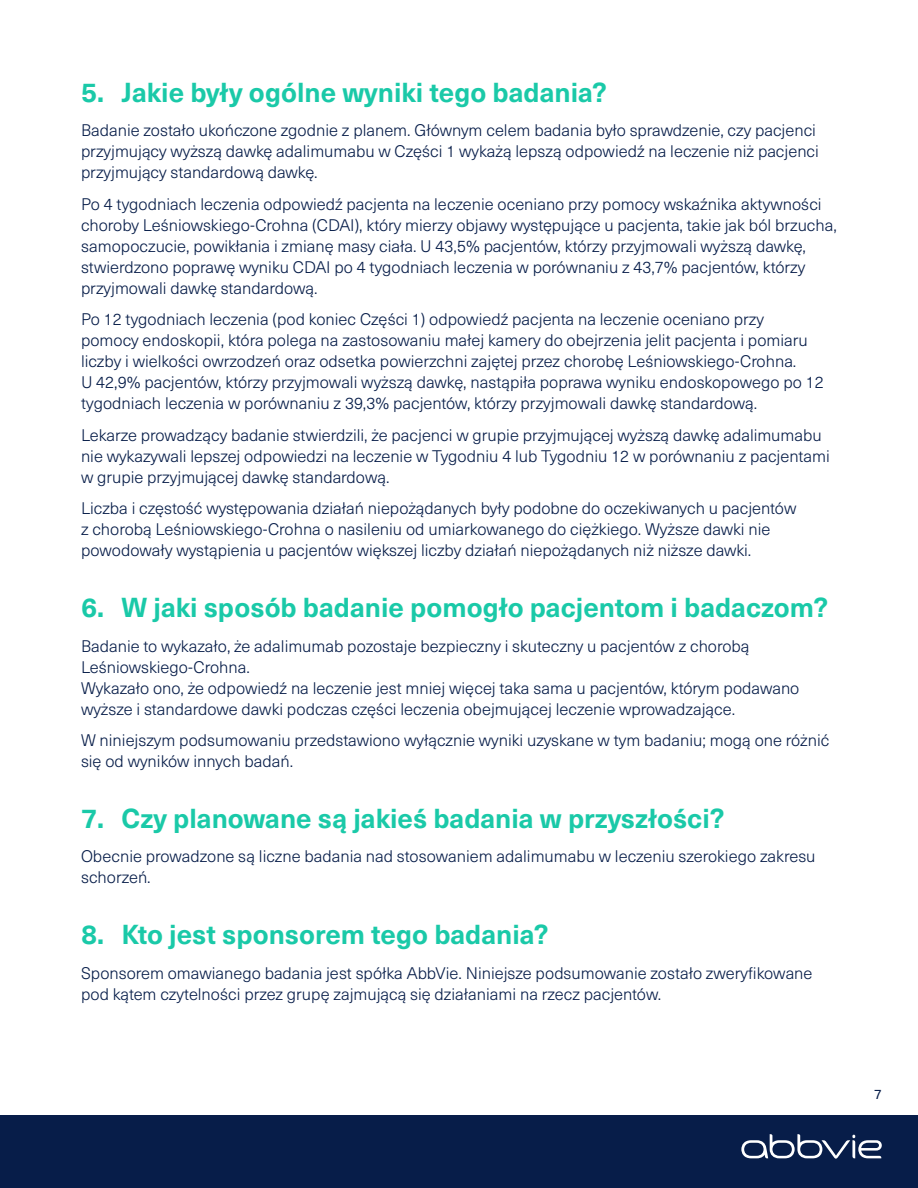
<style>
.page{position:relative;width:918px;height:1188px;background:#fff}
.page>*{position:absolute;margin:0;border:0;box-sizing:border-box;transform-origin:0 0}
.t1{font:700 27px "Neue Haas Unica Pro";color:#1ac9a8}
.t2{font:300 16.5px/21px "Neue Haas Unica Pro";color:#071d49}
.t3{font:13.5px "Neue Haas Unica Pro";color:#071d49}
</style>
<div class="page">
<div style="left:0;top:1115px;width:918px;height:73px;background:#071d49"></div>
<svg style="left:741px;top:1134px;width:141px;height:25px"></svg>
<h1 class="t1" style="left:81px;top:76px;width:527px">5. Jakie były ogólne wyniki tego badania?</h1>
<p class="t2" style="left:81px;top:120px;width:740px">Badanie zostało ukończone zgodnie z planem. Głównym celem badania było sprawdzenie, czy pacjenci przyjmujący wyższą dawkę adalimumabu w Części 1 wykażą lepszą odpowiedź na leczenie niż pacjenci przyjmujący standardową dawkę.</p>
<p class="t2" style="left:81px;top:194px;width:757px">Po 4 tygodniach leczenia odpowiedź pacjenta na leczenie oceniano przy pomocy wskaźnika aktywności choroby Leśniowskiego-Crohna (CDAI), który mierzy objawy występujące u pacjenta, takie jak ból brzucha, samopoczucie, powikłania i zmianę masy ciała. U 43,5% pacjentów, którzy przyjmowali wyższą dawkę, stwierdzono poprawę wyniku CDAI po 4 tygodniach leczenia w porównaniu z 43,7% pacjentów, którzy przyjmowali dawkę standardową.</p>
<p class="t2" style="left:81px;top:309px;width:744px">Po 12 tygodniach leczenia (pod koniec Części 1) odpowiedź pacjenta na leczenie oceniano przy pomocy endoskopii, która polega na zastosowaniu małej kamery do obejrzenia jelit pacjenta i pomiaru liczby i wielkości owrzodzeń oraz odsetka powierzchni zajętej przez chorobę Leśniowskiego-Crohna.<br>U 42,9% pacjentów, którzy przyjmowali wyższą dawkę, nastąpiła poprawa wyniku endoskopowego po 12 tygodniach leczenia w porównaniu z 39,3% pacjentów, którzy przyjmowali dawkę standardową.</p>
<p class="t2" style="left:81px;top:425px;width:750px">Lekarze prowadzący badanie stwierdzili, że pacjenci w grupie przyjmującej wyższą dawkę adalimumabu nie wykazywali lepszej odpowiedzi na leczenie w Tygodniu 4 lub Tygodniu 12 w porównaniu z pacjentami w grupie przyjmującej dawkę standardową.</p>
<p class="t2" style="left:81px;top:498px;width:717px">Liczba i częstość występowania działań niepożądanych były podobne do oczekiwanych u pacjentów z chorobą Leśniowskiego-Crohna o nasileniu od umiarkowanego do ciężkiego. Wyższe dawki nie powodowały wystąpienia u pacjentów większej liczby działań niepożądanych niż niższe dawki.</p>
<h1 class="t1" style="left:81px;top:591px;width:749px">6. W jaki sposób badanie pomogło pacjentom i badaczom?</h1>
<p class="t2" style="left:81px;top:635px;width:720px">Badanie to wykazało, że adalimumab pozostaje bezpieczny i skuteczny u pacjentów z chorobą Leśniowskiego-Crohna.<br>Wykazało ono, że odpowiedź na leczenie jest mniej więcej taka sama u pacjentów, którym podawano wyższe i standardowe dawki podczas części leczenia obejmującej leczenie wprowadzające.</p>
<p class="t2" style="left:81px;top:730px;width:750px">W niniejszym podsumowaniu przedstawiono wyłącznie wyniki uzyskane w tym badaniu; mogą one różnić się od wyników innych badań.</p>
<h1 class="t1" style="left:81px;top:802px;width:645px">7. Czy planowane są jakieś badania w przyszłości?</h1>
<p class="t2" style="left:81px;top:846px;width:736px">Obecnie prowadzone są liczne badania nad stosowaniem adalimumabu w leczeniu szerokiego zakresu schorzeń.</p>
<h1 class="t1" style="left:81px;top:918px;width:469px">8. Kto jest sponsorem tego badania?</h1>
<p class="t2" style="left:81px;top:963px;width:733px">Sponsorem omawianego badania jest spółka AbbVie. Niniejsze podsumowanie zostało zweryfikowane pod kątem czytelności przez grupę zajmującą się działaniami na rzecz pacjentów.</p>
<p class="t3" style="left:874px;top:1086px;width:9px">7</p>
</div>
